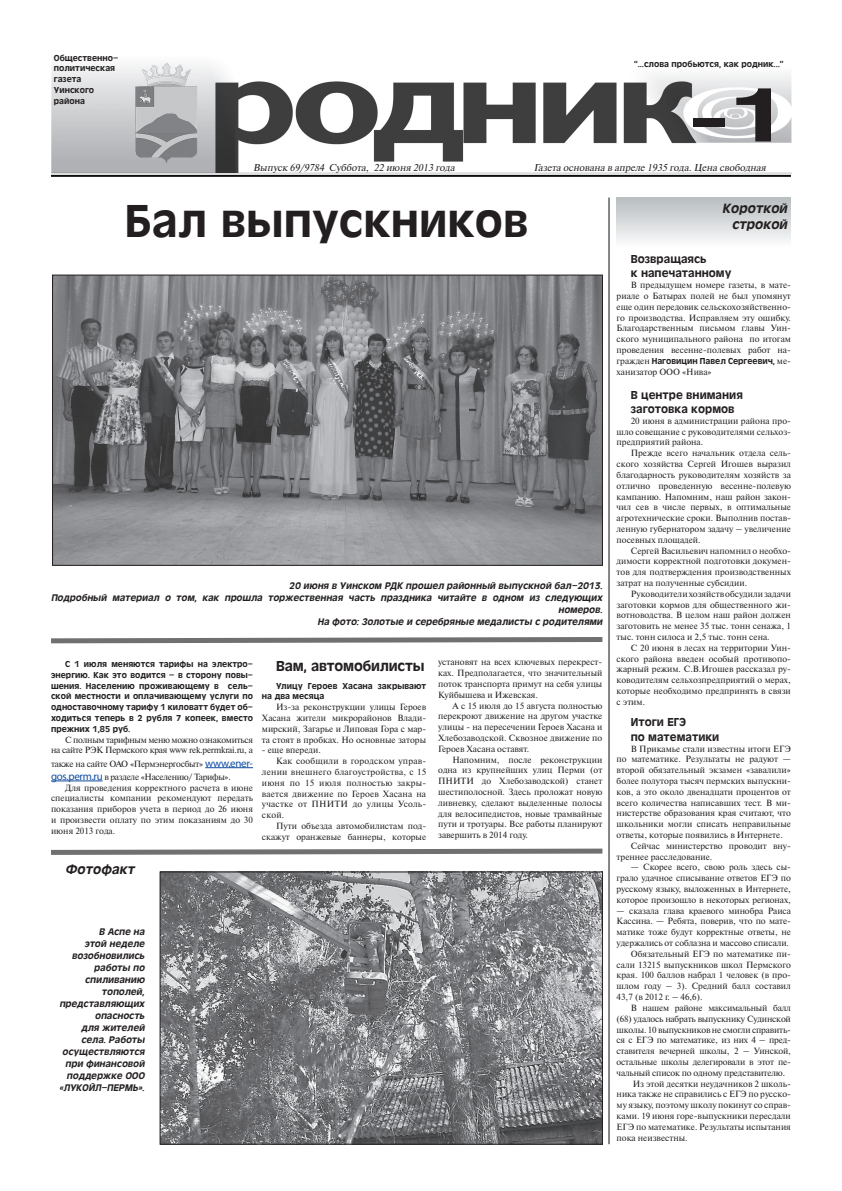
<style>
.page{position:relative;width:842px;height:1191px;background:#fff}
.page>*{position:absolute;margin:0;border:0;box-sizing:border-box;transform-origin:0 0}
.t1{font:700 74px "Helios";color:#231f20;scale:1.5 1}
.t2{font:700 48px "Oliver";color:#231f20}
.t3{font:700 15px "Oliver";letter-spacing:-.01em;color:#231f20}
.t4{font:italic 700 14px/16.8px "Oliver";color:#231f20;text-align:right}
.t5{font:700 12px/14.4px "Oliver";color:#231f20}
.t6{font:italic 700 10px/12px "Oliver";color:#231f20;text-align:right}
.t7{font:italic 10px "Newton C";color:#231f20}
.t8{font:9px/10.8px "Newton C";color:#231f20;text-align:justify}
.t9{font:700 9px/10.8px "Oliver";color:#231f20}
.t10{font:9px "Newton C";letter-spacing:-.02em;color:#231f20}
.t11{font:9px/10.8px "Newton C";letter-spacing:-.03em;color:#231f20;text-align:right}
.t12{font:9px "Newton C";letter-spacing:.02em;color:#231f20}
.s1{font-family:"Myriad Pro";font-size:11px;color:#0f4ca0}
.s2{font-family:"Newton C";font-weight:400}
</style>
<div class="page">
<img style="left:51px;top:62px;width:741px;height:111px">
<hr style="left:51px;top:175px;width:740px;height:2px;background:#0b0e0d">
<div style="left:617px;top:197px;width:174px;height:49px;background:linear-gradient(to bottom,#b7bcbf,#fafbfb)"></div>
<hr style="left:609px;top:197px;width:1px;height:947px;background:#0b0e0d">
<img style="left:54px;top:277px;width:546px;height:286px">
<div style="left:52px;top:275px;width:550px;height:290px;border:1px solid #231f20"></div>
<svg style="left:51px;top:637px;width:551px;height:6px;background:#898889"></svg>
<hr style="left:205px;top:767px;width:48px;height:1px;background:#0f4ca0">
<hr style="left:51px;top:780px;width:52px;height:1px;background:#0f4ca0">
<svg style="left:51px;top:848px;width:551px;height:7px"></svg>
<img style="left:162px;top:874px;width:438px;height:268px">
<div style="left:160px;top:872px;width:442px;height:272px;border:1px solid #231f20"></div>
<p class="t9" style="left:54px;top:52px;width:66px">Общественно&shy;политическая газета<br>Уинского района</p>
<p class="t9" style="left:634px;top:59px;width:151px">“...слова пробьются, как родник...”</p>
<h1 class="t1" style="left:688px;top:72px;width:70px">-1</h1>
<p class="t7" style="left:253px;top:162px;width:205px">Выпуск 69/9784 Суббота, 22 июня 2013 года</p>
<p class="t7" style="left:534px;top:162px;width:235px">Газета основана в апреле 1935 года.Цена свободная</p>
<h2 class="t2" style="left:125px;top:197px;width:405px">Бал выпускников</h2>
<h3 class="t4" style="left:722px;top:200px;width:69px">Короткой строкой</h3>
<p class="t6" style="left:51px;top:580px;width:555px">20 июня в Уинском РДК прошел районный выпускной бал-2013.<br>Подробный материал о том, как прошла торжественная часть праздника читайте в одном из следующих номеров.<br>На фото: Золотые и серебряные медалисты с родителями</p>
<p class="t9" style="left:51px;top:658px;width:203px;text-align:justify;text-indent:14px">С 1 июля меняются тарифы на электро&shy;энергию. Как это водится – в сторону повы&shy;шения. Населению проживающему в сель&shy;ской местности и оплачивающему услуги по одноставочному тарифу 1 киловатт будет об&shy;ходиться теперь в 2 рубля 7 копеек, вместо прежних 1,85 руб.</p>
<p class="t11" style="left:51px;top:734px;width:203px">С полным тарифным меню можно ознакомиться<br>на сайте РЭК Пермского края www rek.permkrai.ru, а</p>
<p class="t11" style="left:51px;top:757px;width:203px;line-height:13.2px;text-align:left">также на сайте ОАО «Пермэнергосбыт» <span class="s1">www.ener&shy;gos.perm.ru</span> в разделе «Населению/ Тарифы».</p>
<p class="t8" style="left:51px;top:782px;width:203px;text-indent:14px">Для проведения корректного расчета в июне специалисты компании рекомендуют передать показания приборов учета в период до 26 июня и произвести оплату по этим показаниям до 30 июня 2013 года.</p>
<h3 class="t3" style="left:276px;top:658px;width:150px">Вам, автомобилисты</h3>
<p class="t9" style="left:262px;top:680px;width:166px;text-indent:14px">Улицу Героев хасана закрывают на два месяца</p>
<p class="t8" style="left:262px;top:701px;width:166px;text-indent:14px">Из-за реконструкции улицы Героев Хасана жители микрорайонов Влади&shy;мирский, Загарье и Липовая Гора с мар&shy;та стоят в пробках. Но основные заторы</p>
<p class="t8" style="left:262px;top:745px;width:60px">- еще впереди.</p>
<p class="t12" style="left:276px;top:756px;width:152px">Как сообщили в городском управ-</p>
<p class="t12" style="left:262px;top:767px;width:166px">лении внешнего благоустройства, с 15</p>
<p class="t12" style="left:262px;top:778px;width:166px">июня по 15 июля полностью закры-</p>
<p class="t12" style="left:262px;top:788px;width:166px">вается движение по Героев Хасана на</p>
<p class="t12" style="left:262px;top:799px;width:166px">участке от ПНИТИ до улицы Усоль-</p>
<p class="t8" style="left:262px;top:809px;width:24px">ской.</p>
<p class="t8" style="left:276px;top:820px;width:152px">Пути объезда автомобилистам под-</p>
<p class="t8" style="left:262px;top:831px;width:166px">скажут оранжевые баннеры, которые</p>
<p class="t8" style="left:438px;top:657px;width:166px">установят на всех ключевых перекрест&shy;ках. Предполагается, что значительный поток транспорта примут на себя улицы Куйбышева и Ижевская.</p>
<p class="t8" style="left:438px;top:700px;width:166px;text-indent:14px">А с 15 июля до 15 августа полностью перекроют движение на другом участке улицы - на пересечении Героев Хасана и Хлебозаводской. Сквозное движение по Героев Хасана оставят.</p>
<p class="t8" style="left:438px;top:754px;width:166px;text-indent:14px">Напомним, после реконструкции одна из крупнейших улиц Перми (от ПНИТИ до Хлебозаводской) станет шестиполосной. Здесь проложат новую ливневку, сделают выделенные полосы для велосипедистов, новые трамвайные пути и тротуары. Все работы планируют завершить в 2014 году.</p>
<h3 class="t4" style="left:65px;top:860px;width:73px">Фотофакт</h3>
<p class="t6" style="left:59px;top:925px;width:89px">В Аспе на<br>этой неделе возобновились работы по спиливанию тополей, представляющих опасность<br>для жителей села. Работы осуществляются при финансовой поддержке ООО «ЛУКОЙЛ-ПеРМЬ».</p>
<h3 class="t5" style="left:631px;top:252px;width:102px">Возвращаясь<br>к напечатанному</h3>
<p class="t8" style="left:617px;top:280px;width:176px;text-indent:14px">В предыдущем номере газеты, в мате&shy;риале о Батырах полей не был упомянут еще один передовик сельскохозяйственно&shy;го производства. Исправляем эту ошибку.<br>Благодарственным письмом главы Уин&shy;ского муниципального района по итогам проведения весенне-полевых работ на-</p>
<p class="t9" style="left:617px;top:355px;width:176px"><span class="s2">гражден</span> Наговицин Павел Сергеевич, <span class="s2">ме-</span></p>
<p class="t8" style="left:617px;top:366px;width:97px">ханизатор ООО «Нива»</p>
<h3 class="t5" style="left:631px;top:387px;width:114px">В центре внимания заготовка кормов</h3>
<p class="t8" style="left:617px;top:415px;width:176px;text-indent:14px">20 июня в администрации района про&shy;шло совещание с руководителями сельхоз&shy;предприятий района.</p>
<p class="t8" style="left:617px;top:448px;width:176px;text-indent:14px">Прежде всего начальник отдела сель&shy;ского хозяйства Сергей Игошев выразил благодарность руководителям хозяйств за отлично проведенную весенне-полевую кампанию. Напомним, наш район закон&shy;чил сев в числе первых, в оптимальные агротехнические сроки. Выполнив постав&shy;ленную губернатором задачу – увеличение посевных площадей.</p>
<p class="t8" style="left:617px;top:545px;width:176px;text-indent:14px">Сергей Васильевич напомнил о необхо&shy;димости корректной подготовки докумен&shy;тов для подтверждения производственных затрат на полученные субсидии.</p>
<p class="t8" style="left:617px;top:588px;width:176px;text-indent:14px">Руководители хозяйств обсудили задачи заготовки кормов для общественного жи&shy;вотноводства. В целом наш район должен заготовить не менее 35 тыс. тонн сенажа, 1 тыс. тонн силоса и 2,5 тыс. тонн сена.</p>
<p class="t8" style="left:617px;top:642px;width:176px;text-indent:14px">С 20 июня в лесах на территории Уин&shy;ского района введен особый противопо&shy;жарный режим. С.В.Игошев рассказал ру&shy;ководителям сельхозпредприятий о мерах, которые необходимо предпринять в связи с этим.</p>
<h3 class="t5" style="left:631px;top:715px;width:90px">Итоги еГЭ<br>по математики</h3>
<p class="t8" style="left:631px;top:743px;width:162px">В Прикамье стали известны итоги ЕГЭ</p>
<p class="t8" style="left:617px;top:754px;width:176px">по математике. Результаты не радуют —</p>
<p class="t8" style="left:617px;top:764px;width:176px">второй обязательный экзамен «завалили»</p>
<p class="t8" style="left:617px;top:775px;width:176px">более полутора тысяч пермских выпускни-</p>
<p class="t8" style="left:617px;top:786px;width:176px">ков, а это около двенадцати процентов от</p>
<p class="t8" style="left:617px;top:797px;width:176px">всего количества написавших тест. В ми-</p>
<p class="t8" style="left:617px;top:808px;width:176px">нистерстве образования края считают, что</p>
<p class="t8" style="left:617px;top:818px;width:176px">школьники могли списать неправильные</p>
<p class="t8" style="left:617px;top:829px;width:168px">ответы, которые появились в Интернете.</p>
<p class="t8" style="left:631px;top:840px;width:162px">Сейчас министерство проводит вну-</p>
<p class="t8" style="left:617px;top:851px;width:97px">треннее расследование.</p>
<p class="t8" style="left:617px;top:862px;width:176px;text-indent:14px">— Скорее всего, свою роль здесь сы&shy;грало удачное списывание ответов ЕГЭ по русскому языку, выложенных в Интернете, которое произошло в некоторых регионах,</p>
<p class="t8" style="left:617px;top:905px;width:176px">— сказала глава краевого минобра Раиса</p>
<p class="t8" style="left:617px;top:916px;width:176px">Кассина. — Ребята, поверив, что по мате-</p>
<p class="t8" style="left:617px;top:926px;width:176px">матике тоже будут корректные ответы, не</p>
<p class="t8" style="left:617px;top:937px;width:174px">удержались от соблазна и массово списали.</p>
<p class="t8" style="left:631px;top:948px;width:162px">Обязательный ЕГЭ по математике пи-</p>
<p class="t8" style="left:617px;top:959px;width:176px">сали 13215 выпускников школ Пермского</p>
<p class="t8" style="left:617px;top:970px;width:176px">края. 100 баллов набрал 1 человек (в про-</p>
<p class="t8" style="left:617px;top:980px;width:176px">шлом году – 3). Средний балл составил</p>
<p class="t8" style="left:617px;top:991px;width:87px">43,7 (в 2012 г. – 46,6).</p>
<p class="t10" style="left:631px;top:1003px;width:162px">В нашем районе максимальный балл</p>
<p class="t10" style="left:617px;top:1013px;width:176px">(68) удалось набрать выпускнику Судинской</p>
<p class="t10" style="left:617px;top:1024px;width:176px">школы. 10 выпускников не смогли справить-</p>
<p class="t10" style="left:617px;top:1035px;width:176px">ся с ЕГЭ по математике, из них 4 – пред-</p>
<p class="t10" style="left:617px;top:1046px;width:176px">ставителя вечерней школы, 2 – Уинской,</p>
<p class="t10" style="left:617px;top:1057px;width:176px">остальные школы делегировали в этот пе-</p>
<p class="t10" style="left:617px;top:1067px;width:170px">чальный список по одному представителю.</p>
<p class="t8" style="left:633px;top:1078px;width:160px">Из этой десятки неудачников 2 школь-</p>
<p class="t8" style="left:617px;top:1088px;width:176px">ника также не справились с ЕГЭ по русско-</p>
<p class="t8" style="left:617px;top:1099px;width:176px">му языку, поэтому школу покинут со справ-</p>
<p class="t8" style="left:617px;top:1110px;width:176px">ками. 19 июня горе-выпускники пересдали</p>
<p class="t8" style="left:617px;top:1121px;width:176px">ЕГЭ по математике. Результаты испытания</p>
<p class="t8" style="left:617px;top:1132px;width:73px">пока неизвестны.</p>
</div>
